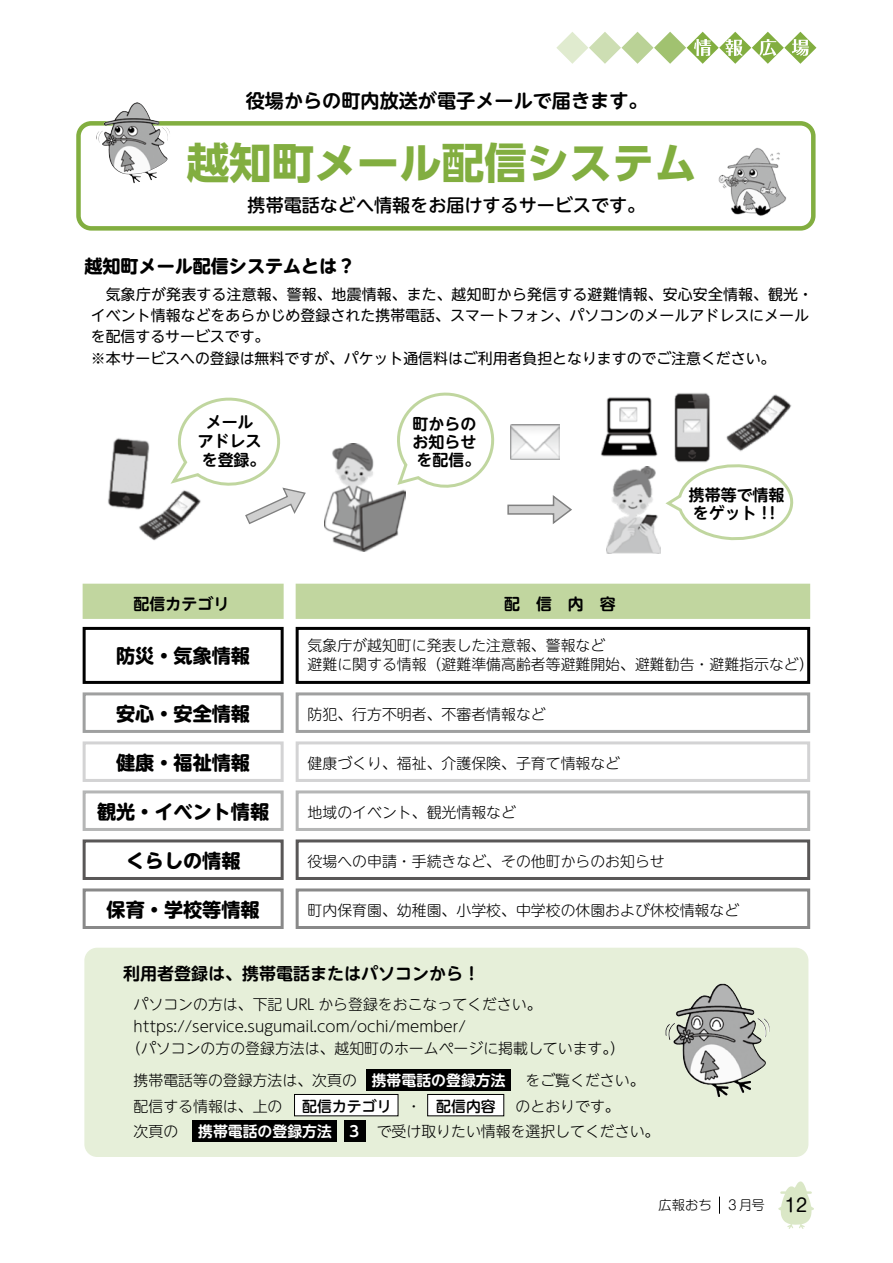
<style>
.page{position:relative;width:893px;height:1263px;background:#fff}
.page>*{position:absolute;margin:0;border:0;box-sizing:border-box;transform-origin:0 0}
.t1{font:700 42.45px "UD Shin Go Pro";color:#82ae40}
.t2{font:700 19.2px "UD Shin M Go Pro";color:#000}
.t3{font:700 19.2px "UD Shin M Go Pro De";color:#000}
.t4{font:500 18px "UD Shin M Go Pro";color:#000}
.t5{font:700 18px "UD Shin M Go Pro";color:#000}
.t6{font:18px "Shin M Go Pro";color:#000}
.t7{font:700 16.95px "UD Shin M Go Pro De";color:#000}
.t8{font:700 15.9px/18px "UD Shin M Go Pro De";color:#000}
.t9{font:300 14.85px/25.5px "UD Shin M Go Pro";color:#000}
.t10{font:14.85px/21.3px "UD Shin M Go Pro";letter-spacing:.005em;color:#000}
.t11{font:300 13.35px "Shin M Go Pro";color:#000}
.s1{font-family:"UD Shin M Go Pro De";font-weight:700;color:#fff}
.s2{font-weight:500}
</style>
<div class="page">
<svg style="left:556px;top:32px;width:260px;height:32px"></svg>
<svg style="left:778px;top:1181px;width:36px;height:48px"></svg>
<svg style="left:719px;top:1196px;width:1px;height:18px"></svg>
<img style="left:601px;top:393px;width:191px;height:70px">
<img style="left:325px;top:443px;width:80px;height:108px">
<img style="left:108px;top:438px;width:73px;height:103px">
<div style="left:84px;top:948px;width:724px;height:209px;background:#e6efd9;border-radius:13px"></div>
<svg style="left:507px;top:495px;width:65px;height:29px"></svg>
<svg style="left:170px;top:398px;width:136px;height:126px"></svg>
<svg style="left:665px;top:464px;width:128px;height:76px"></svg>
<svg style="left:397px;top:393px;width:97px;height:95px"></svg>
<img style="left:510px;top:425px;width:50px;height:34px">
<img style="left:606px;top:466px;width:54px;height:88px">
<div style="left:84px;top:585px;width:198px;height:32px;background:#c1d69f"></div>
<div style="left:83px;top:584px;width:201px;height:35px;border:3px solid #c1d69f"></div>
<div style="left:297px;top:585px;width:512px;height:32px;background:#c1d69f"></div>
<div style="left:296px;top:584px;width:514px;height:35px;border:3px solid #c1d69f"></div>
<div style="left:76px;top:121px;width:739px;height:110px;border:4px solid #82ae40;border-radius:13px"></div>
<div style="left:367px;top:1070px;width:144px;height:21px;background:#000"></div>
<div style="left:193px;top:1121px;width:144px;height:21px;background:#000"></div>
<div style="left:294px;top:1094px;width:104px;height:22px;background:#fff"></div>
<div style="left:294px;top:1094px;width:104px;height:22px;border:1px solid #000"></div>
<div style="left:428px;top:1094px;width:76px;height:22px;background:#fff"></div>
<div style="left:427px;top:1094px;width:77px;height:22px;border:1px solid #000"></div>
<div style="left:344px;top:1121px;width:21px;height:21px;background:#000"></div>
<div style="left:83px;top:627px;width:201px;height:57px;border:3px solid #000"></div>
<div style="left:296px;top:627px;width:514px;height:57px;border:3px solid #000"></div>
<div style="left:83px;top:692px;width:201px;height:41px;border:3px solid #9fa0a0"></div>
<div style="left:296px;top:692px;width:514px;height:41px;border:3px solid #9fa0a0"></div>
<div style="left:83px;top:741px;width:201px;height:41px;border:3px solid #d3d3d4"></div>
<div style="left:296px;top:741px;width:514px;height:41px;border:3px solid #d3d3d4"></div>
<div style="left:83px;top:790px;width:201px;height:41px;border:3px solid #b5b6b6"></div>
<div style="left:296px;top:790px;width:514px;height:41px;border:3px solid #b5b6b6"></div>
<div style="left:83px;top:839px;width:201px;height:41px;border:3px solid #595757"></div>
<div style="left:296px;top:839px;width:514px;height:41px;border:3px solid #595757"></div>
<div style="left:83px;top:888px;width:201px;height:41px;border:3px solid #898989"></div>
<div style="left:296px;top:888px;width:514px;height:41px;border:3px solid #898989"></div>
<img style="left:104px;top:102px;width:32px;height:23px">
<img style="left:718px;top:147px;width:69px;height:69px">
<img style="left:676px;top:983px;width:47px;height:49px">
<p class="t3" style="left:246px;top:85px;width:403px">役場からの町内放送が電子メールで届きます。</p>
<h1 class="t1" style="left:187px;top:128px;width:512px">越知町メール配信システム</h1>
<p class="t4" style="left:248px;top:191px;width:399px">携帯電話などへ情報をお届けするサービスです。</p>
<p class="t5" style="left:84px;top:251px;width:273px">越知町メール配信システムとは?</p>
<p class="t10" style="left:91px;top:283px;width:724px">　気象庁が発表する注意報、警報、地震情報、また、越知町から発信する避難情報、安心安全情報、観光・イベント情報などをあらかじめ登録された携帯電話、スマートフォン、パソコンのメールアドレスにメールを配信するサービスです。<br>※本サービスへの登録は無料ですが、パケット通信料はご利用者負担となりますのでご注意ください。</p>
<p class="t8" style="left:198px;top:411px;width:69px;line-height:19.2px;text-align:center">メール<br>アドレスを登録。</p>
<p class="t8" style="left:134px;top:594px;width:97px">配信カテゴリ</p>
<p class="t8" style="left:413px;top:414px;width:69px">町からのお知らせを配信。</p>
<p class="t8" style="left:504px;top:594px;width:113px">配　信　内　容</p>
<p class="t8" style="left:689px;top:485px;width:97px">携帯等で情報をゲット !!</p>
<p class="t9" style="left:308px;top:632px;width:299px">気象庁が越知町に発表した注意報、警報など</p>
<p class="t2" style="left:116px;top:640px;width:135px">防災・気象情報</p>
<p class="t9" style="left:308px;top:651px;width:507px">避難に関する情報（避難準備高齢者等避難開始、避難勧告・避難指示など(</p>
<p class="t9" style="left:308px;top:701px;width:240px">防犯、行方不明者、不審者情報など</p>
<p class="t2" style="left:116px;top:698px;width:135px">安心・安全情報</p>
<p class="t2" style="left:116px;top:747px;width:135px">健康・福祉情報</p>
<p class="t9" style="left:308px;top:750px;width:314px">健康づくり、福祉、介護保険、子育て情報など</p>
<p class="t2" style="left:97px;top:796px;width:174px">観光・イベント情報</p>
<p class="t9" style="left:308px;top:799px;width:210px">地域のイベント、観光情報など</p>
<p class="t2" style="left:126px;top:845px;width:116px">くらしの情報</p>
<p class="t9" style="left:308px;top:848px;width:359px">役場への申請・手続きなど、その他町からのお知らせ</p>
<p class="t2" style="left:107px;top:894px;width:155px">保育・学校等情報</p>
<p class="t9" style="left:308px;top:897px;width:433px">町内保育園、幼稚園、小学校、中学校の休園および休校情報など</p>
<p class="t7" style="left:123px;top:960px;width:359px">利用者登録は、携帯電話またはパソコンから!</p>
<p class="t9" style="left:134px;top:990px;width:409px">パソコンの方は、下記 URL から登録をおこなってください。</p>
<p class="t9" style="left:134px;top:1013px;width:334px">https://service.sugumail.com/ochi/member/</p>
<p class="t9" style="left:126px;top:1035px;width:500px">（パソコンの方の登録方法は、越知町のホームページに掲載しています (。</p>
<p class="t9" style="left:134px;top:1067px;width:527px">携帯電話等の登録方法は、次頁の　<span class="s1">携帯電話の登録方法</span>　をご覧ください。配信する情報は、上の　<span class="s2">配信カテゴリ</span>　・　<span class="s2">配信内容</span>　のとおりです。<br>次頁の　<span class="s1">携帯電話の登録方法　３</span>　で受け取りたい情報を選択してください。</p>
<p class="t11" style="left:658px;top:1194px;width:55px">広報おち</p>
<p class="t11" style="left:726px;top:1194px;width:40px">３月号</p>
<p class="t6" style="left:785px;top:1191px;width:24px">12</p>
</div>
